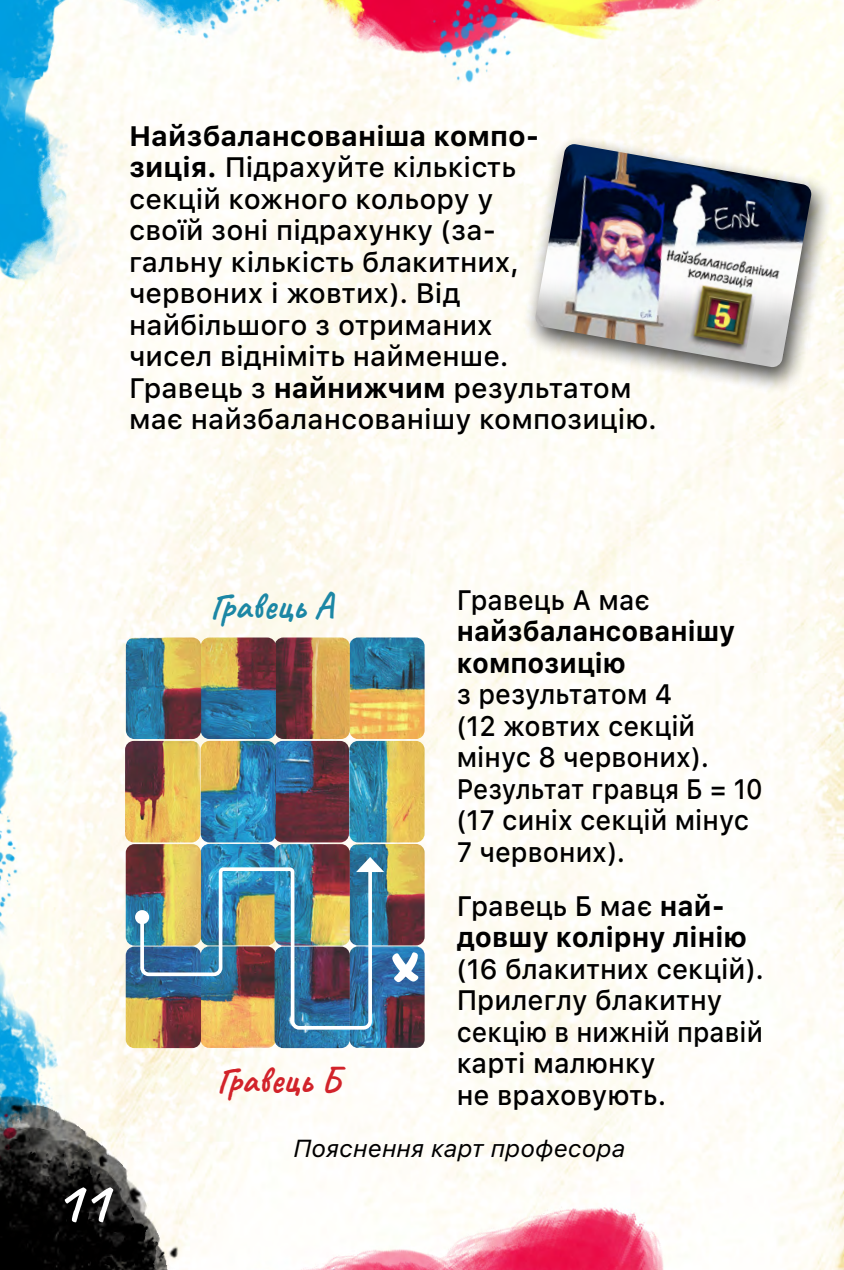
<style>
.page{position:relative;width:844px;height:1270px;background:#fff}
.page>*{position:absolute;margin:0;border:0;box-sizing:border-box;transform-origin:0 0}
.t1{font:700 59.5px "Caveat";color:#fff}
.t2{font:52.15px "Adigiana 2";color:#fff}
.t3{font:700 36.75px "Caveat";color:#1c87a5}
.t4{font:700 36.75px "Caveat";color:#d2232a}
.t5{font:500 28px/31.5px "SFUI Text";color:#000}
.t6{font:500 28px/31.5px "SFUI Text";color:#000;scale:.95 1}
.t7{font:700 28px/31.5px "SFUI Text";color:#000}
.t8{font:700 28px/31.5px "SFUI Text";color:#000;scale:.95 1}
.t9{font:italic 24.5px "SFUI Text";color:#000}
.s1{font-weight:700}
.s2{font-weight:500}
</style>
<div class="page">
<img style="left:0;top:0;width:843px;height:1270px">
<img style="left:276px;top:741px;width:148px;height:101px">
<img style="left:276px;top:637px;width:148px;height:102px">
<img style="left:126px;top:844px;width:148px;height:204px">
<img style="left:125px;top:741px;width:151px;height:101px">
<img style="left:126px;top:637px;width:150px;height:102px">
<img style="left:274px;top:844px;width:150px;height:204px">
<div style="left:135px;top:910px;width:14px;height:14px;background:#fff;border-radius:50%"></div>
<img style="left:138px;top:857px;width:246px;height:174px">
<div style="left:521px;top:135px;width:312px;height:258px;background:#000;opacity:.75"></div>
<img style="left:534px;top:144px;width:277px;height:224px">
<img style="left:0;top:1096px;width:178px;height:174px">
<p class="t5" style="left:129px;top:119px;width:529px"><span class="s1">Найзбалансованіша компо-<br>зиція.</span> Підрахуйте кількість<br>секцій кожного кольору у<br>своїй зоні підрахунку (за-<br>гальну кількість блакитних, червоних і жовтих). Від<br>найбільшого з отриманих<br>чисел відніміть найменше.<br>Гравець з <span class="s1">найнижчим</span> результатом має найзбалансованішу композицію.</p>
<h1 class="t1" style="left:54px;top:1163px;width:55px">11</h1>
<h3 class="t3" style="left:210px;top:583px;width:124px">Гравець A</h3>
<h3 class="t4" style="left:217px;top:1056px;width:125px">Гравець Б</h3>
<h2 class="t2" style="left:392px;top:939px;width:29px">X</h2>
<p class="t6" style="left:456px;top:583px;width:205px">Гравець А має</p>
<p class="t8" style="left:456px;top:614px;width:295px">найзбалансованішу композицію</p>
<p class="t6" style="left:456px;top:677px;width:323px">з результатом 4<br>(12 жовтих секцій мінус 8 червоних).<br>Результат гравця Б = 10 (17 синіх секцій мінус<br>7 червоних).</p>
<p class="t7" style="left:456px;top:889px;width:292px"><span class="s2">Гравець Б має</span> най&shy;довшу колірну лінію</p>
<p class="t5" style="left:456px;top:952px;width:309px">(16 блакитних секцій).<br>Прилеглу блакитну секцію в нижній правій карті малюнку<br>не враховують.</p>
<p class="t9" style="left:292px;top:1131px;width:333px">Пояснення карт професора</p>
</div>
